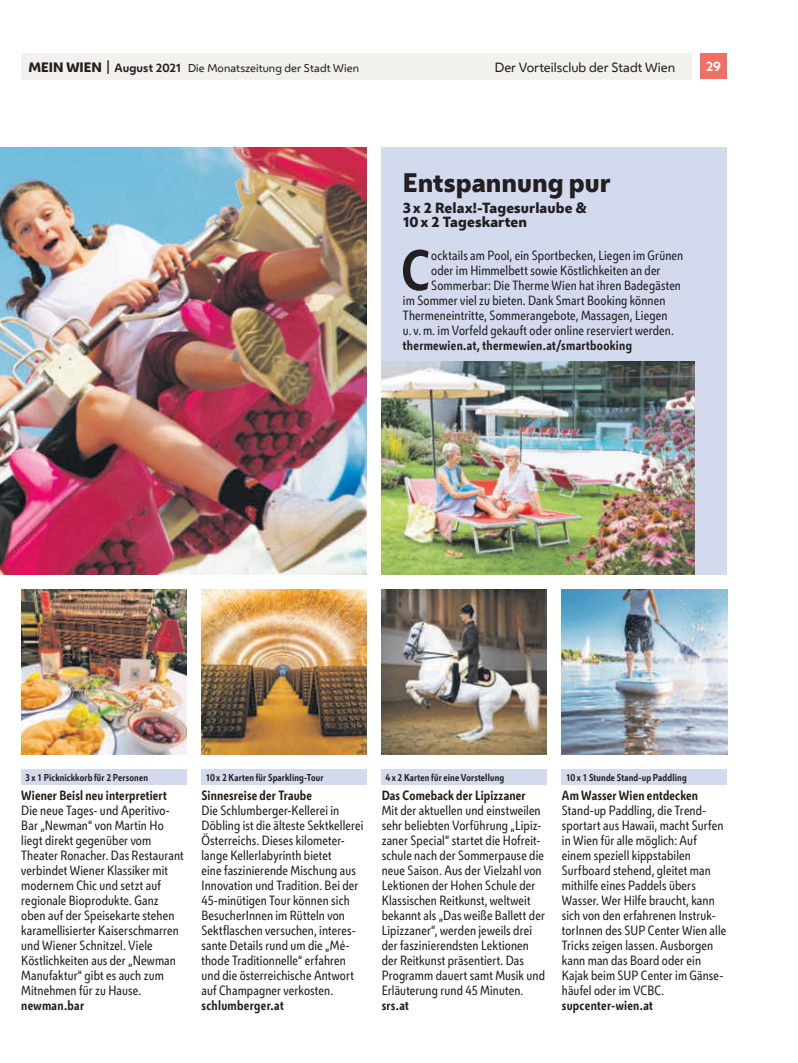
<style>
.page{position:relative;width:798px;height:1063px;background:#fff}
.page>*{position:absolute;margin:0;border:0;box-sizing:border-box;transform-origin:0 0}
.t1{font:700 52.5px "Wiener Melange Cd";color:#231f20}
.t2{font:800 25px "Wiener Melange";color:#231f20}
.t3{font:800 13.75px/13.8px "Wiener Melange";letter-spacing:.01em;color:#231f20}
.t4{font:12.5px/15px "Wiener Melange Cd";letter-spacing:.01em;color:#231f20}
.t5{font:700 12.5px "Wiener Melange Cd";letter-spacing:.02em;color:#231f20}
.t6{font:12.5px "Wiener Melange";color:#231f20}
.t7{font:700 12.5px "Wiener Melange";color:#fff}
.t8{font:10.62px "Wiener Melange";letter-spacing:.01em;color:#231f20}
.t9{font:700 9.38px "Wiener Melange Cd";letter-spacing:.02em;color:#231f20}
.s1{font-weight:800;font-size:12.75px}
.s2{font-size:12px}
.s3{font-weight:700;font-size:11.25px}
</style>
<div class="page">
<div style="left:21px;top:53px;width:670px;height:27px;background:#f2f1ee"></div>
<div style="left:699px;top:53px;width:27px;height:26px;background:#f26f66"></div>
<img style="left:0;top:148px;width:366px;height:427px">
<div style="left:381px;top:770px;width:165px;height:15px;background:#d4daee"></div>
<div style="left:561px;top:770px;width:165px;height:15px;background:#d4daee"></div>
<img style="left:381px;top:590px;width:165px;height:165px">
<img style="left:561px;top:590px;width:165px;height:165px">
<div style="left:21px;top:770px;width:165px;height:15px;background:#d4daee"></div>
<div style="left:201px;top:770px;width:165px;height:15px;background:#d4daee"></div>
<img style="left:21px;top:590px;width:165px;height:165px">
<img style="left:201px;top:590px;width:165px;height:165px">
<div style="left:381px;top:148px;width:345px;height:427px;background:#d4daee"></div>
<img style="left:381px;top:361px;width:313px;height:214px">
<p class="t8" style="left:28px;top:60px;width:332px"><span class="s1">MEIN WIEN</span> <span class="s2">|</span> <span class="s3">August 2021</span> Die Monatszeitung der Stadt Wien</p>
<p class="t6" style="left:494px;top:58px;width:182px">Der Vorteilsclub der Stadt Wien</p>
<p class="t7" style="left:705px;top:57px;width:16px">29</p>
<h2 class="t2" style="left:403px;top:165px;width:209px">Entspannung pur</h2>
<p class="t3" style="left:403px;top:201px;width:185px">3 x 2 Relax!-Tagesurlaube &amp;<br>10 x 2 Tageskarten</p>
<h1 class="t1" style="left:401px;top:233px;width:30px">C</h1>
<p class="t4" style="left:431px;top:247px;width:253px">ocktails am Pool, ein Sportbecken, Liegen im Grünen</p>
<p class="t4" style="left:431px;top:262px;width:231px">oder im Himmelbett sowie Köstlichkeiten an der</p>
<p class="t4" style="left:431px;top:277px;width:251px">Sommerbar: Die Therme Wien hat ihren Badegästen</p>
<p class="t4" style="left:403px;top:292px;width:264px">im Sommer viel zu bieten. Dank Smart Booking können</p>
<p class="t4" style="left:403px;top:307px;width:266px">Thermeneintritte, Sommerangebote, Massagen, Liegen</p>
<p class="t4" style="left:403px;top:322px;width:272px">u. v. m. im Vorfeld gekauft oder online reserviert werden.</p>
<p class="t5" style="left:403px;top:336px;width:230px">thermewien.at, thermewien.at/smartbooking</p>
<p class="t9" style="left:25px;top:771px;width:124px">3 x 1 Picknickkorb für 2 Personen</p>
<p class="t5" style="left:21px;top:786px;width:147px">Wiener Beisl neu interpretiert</p>
<p class="t4" style="left:21px;top:802px;width:164px">Die neue Tages- und Aperitivo-<br>Bar „Newman“ von Martin Ho liegt direkt gegenüber vom<br>Theater Ronacher. Das Restaurant verbindet Wiener Klassiker mit modernem Chic und setzt auf regionale Bioprodukte. Ganz oben auf der Speisekarte stehen karamellisierter Kaiserschmarren und Wiener Schnitzel. Viele<br>Köst lichkeiten aus der „Newman<br>Manufaktur“ gibt es auch zum<br>Mitnehmen für zu Hause.</p>
<p class="t5" style="left:21px;top:996px;width:64px">newman.bar</p>
<p class="t9" style="left:205px;top:771px;width:120px">10 x 2 Karten für Sparkling-Tour</p>
<p class="t5" style="left:201px;top:786px;width:112px">Sinnesreise der Traube</p>
<p class="t4" style="left:201px;top:802px;width:163px">Die Schlumberger-Kellerei in<br>Döbling ist die älteste Sektkellerei<br>Österreichs. Dieses kilometer&shy;lange Kellerlabyrinth bietet<br>eine faszinierende Mischung aus<br>Innovation und Tradition. Bei der<br>45-minütigen Tour können sich<br>BesucherInnen im Rütteln von<br>Sektflaschen versuchen, interes&shy;sante Details rund um die „Mé&shy;thode Traditionnelle“ erfahren und die österreichische Antwort auf Champagner verkosten.</p>
<p class="t5" style="left:201px;top:996px;width:84px">schlumberger.at</p>
<p class="t9" style="left:385px;top:771px;width:120px">4 x 2 Karten für eine Vorstellung</p>
<p class="t5" style="left:381px;top:786px;width:145px">Das Comeback der Lipizzaner</p>
<p class="t4" style="left:381px;top:802px;width:165px">Mit der aktuellen und einstweilen sehr beliebten Vorführung „Lipiz&shy;zaner Special“ startet die Hofreit&shy;schule nach der Sommerpause die neue Saison. Aus der Vielzahl von Lektionen der Hohen Schule der Klassischen Reitkunst, weltweit bekannt als „Das weiße Ballett der Lipizzaner“, werden jeweils drei der faszinierendsten Lektionen der Reitkunst präsentiert. Das Programm dauert samt Musik und Erläuterung rund 45 Minuten.</p>
<p class="t5" style="left:381px;top:996px;width:29px">srs.at</p>
<p class="t9" style="left:565px;top:771px;width:122px">10 x 1 Stunde Stand-up Paddling</p>
<p class="t5" style="left:561px;top:786px;width:138px">Am Wasser Wien entdecken</p>
<p class="t4" style="left:561px;top:802px;width:166px">Stand-up Paddling, die Trend&shy;sportart aus Hawaii, macht Surfen in Wien für alle möglich: Auf einem speziell kippstabilen<br>Surfboard stehend, gleitet man mithilfe eines Paddels übers<br>Wasser. Wer Hilfe braucht, kann sich von den erfahrenen In struk&shy;torInnen des SUP Center Wien alle<br>Tricks zeigen lassen. Ausborgen kann man das Board oder ein<br>Kajak beim SUP Center im Gänse&shy;häufel oder im VCBC.</p>
<p class="t5" style="left:561px;top:996px;width:93px">supcenter-wien.at</p>
</div>
